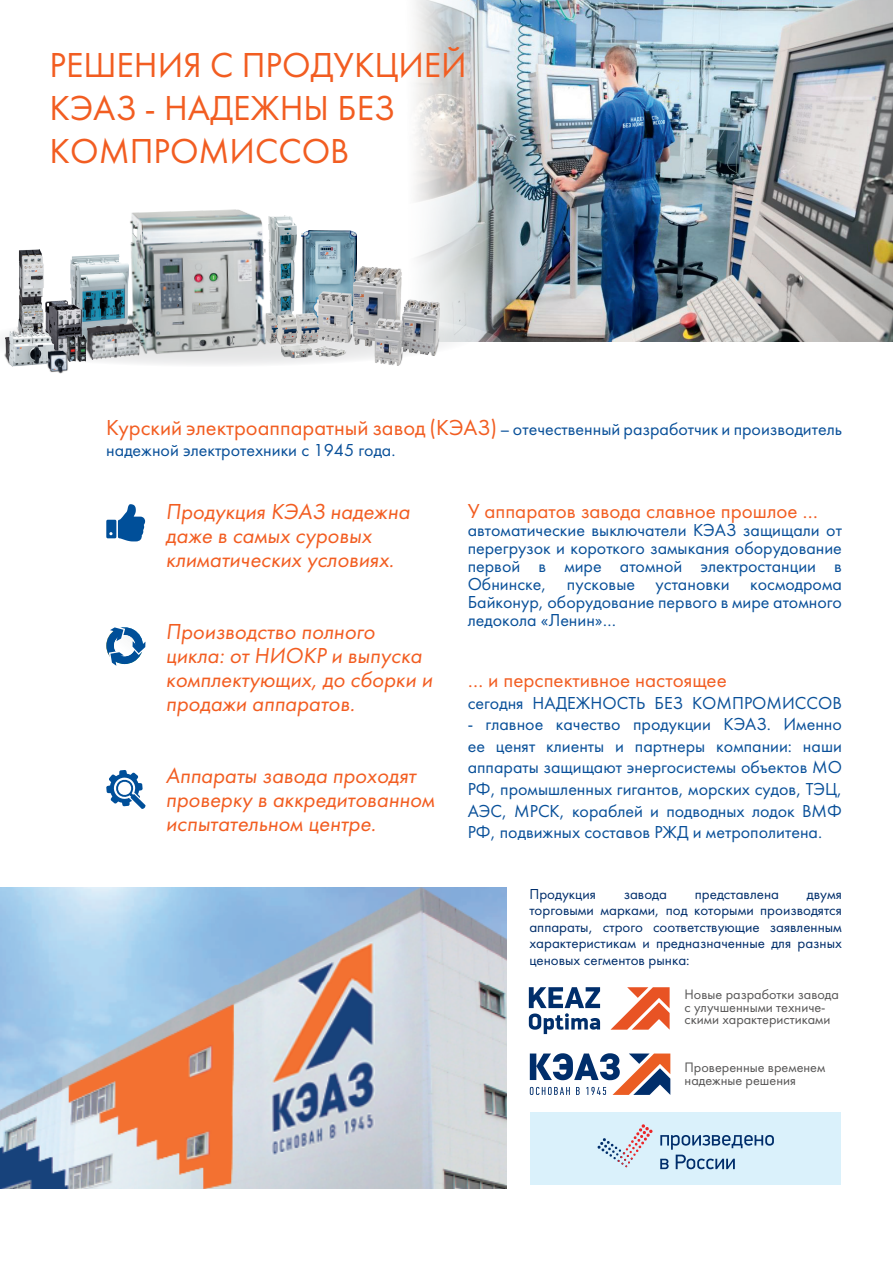
<style>
.page{position:relative;width:893px;height:1263px;background:#fff}
.page>*{position:absolute;margin:0;border:0;box-sizing:border-box;transform-origin:0 0}
.Буклет_Решения{font:36px/43.2px "Futura Book C";color:#f25d21}
.Буклет_Решения-2{font:italic 22.5px/24px "Futura Book C";color:#f25d21}
.Буклет_Решения-3{font:21px "Futura Book C";color:#f25d21}
.Буклет_Решения-4{font:18px/21.6px "Futura Book C";color:#095099;text-align:justify}
.t1{font:15px/16.5px "Futura Book C";color:#002e6b;text-align:justify}
.t2{font:14.25px/12.9px "Futura Book C";color:#575656}
.s1{font-size:22.5px;color:#f25d21}
</style>
<div class="page">
<img style="left:415px;top:0;width:478px;height:341px">
<img style="left:57px;top:203px;width:391px;height:106px">
<svg style="left:1px;top:309px;width:501px;height:58px"></svg>
<img style="left:269px;top:216px;width:27px;height:97px">
<img style="left:302px;top:231px;width:54px;height:82px">
<img style="left:123px;top:209px;width:146px;height:145px">
<img style="left:71px;top:254px;width:57px;height:89px">
<img style="left:52px;top:301px;width:30px;height:39px">
<img style="left:281px;top:345px;width:31px;height:13px">
<img style="left:319px;top:266px;width:120px;height:99px">
<img style="left:5px;top:249px;width:47px;height:116px">
<img style="left:10px;top:330px;width:43px;height:36px">
<img style="left:42px;top:340px;width:31px;height:34px">
<img style="left:67px;top:335px;width:18px;height:26px">
<img style="left:87px;top:323px;width:53px;height:37px">
<img style="left:298px;top:313px;width:22px;height:32px">
<img style="left:265px;top:313px;width:33px;height:32px">
<img style="left:315px;top:347px;width:30px;height:10px">
<div style="left:530px;top:1112px;width:310px;height:73px;background:#daf1fb"></div>
<svg style="left:530px;top:1053px;width:140px;height:42px"></svg>
<svg style="left:610px;top:987px;width:60px;height:43px"></svg>
<svg style="left:529px;top:987px;width:71px;height:47px"></svg>
<svg style="left:660px;top:1135px;width:114px;height:34px"></svg>
<svg style="left:597px;top:1124px;width:56px;height:43px"></svg>
<img style="left:0;top:887px;width:507px;height:301px">
<svg style="left:106px;top:504px;width:39px;height:37px"></svg>
<svg style="left:106px;top:627px;width:39px;height:39px"></svg>
<svg style="left:106px;top:770px;width:40px;height:39px"></svg>
<p class="Буклет_Решения" style="left:50px;top:44px;width:419px">РЕШЕНИЯ С ПРОДУКЦИЕЙ<br>КЭАЗ - НАДЕЖНЫ БЕЗ</p>
<p class="Буклет_Решения" style="left:50px;top:130px;width:301px">КОМПРОМИССОВ</p>
<p class="Буклет_Решения-4" style="left:106px;top:418px;width:737px"><span class="s1">Курский электроаппаратный завод (КЭАЗ)</span> – отечественный разработчик и производитель надежной электротехники с 1945 года.</p>
<p class="Буклет_Решения-2" style="left:166px;top:500px;width:246px">Продукция КЭАЗ надежна даже в самых суровых</p>
<p class="Буклет_Решения-2" style="left:166px;top:548px;width:230px">климатических условиях.</p>
<p class="Буклет_Решения-2" style="left:166px;top:620px;width:211px">Производство полного</p>
<p class="Буклет_Решения-2" style="left:166px;top:644px;width:268px">цикла: от НИОКР и выпуска комплектующих, до сборки и продажи аппаратов.</p>
<p class="Буклет_Решения-2" style="left:166px;top:764px;width:270px">Аппараты завода проходят проверку в аккредитованном испытательном центре.</p>
<p class="Буклет_Решения-3" style="left:468px;top:499px;width:352px">У аппаратов завода славное прошлое …</p>
<p class="Буклет_Решения-4" style="left:468px;top:521px;width:376px;line-height:18px">автоматические выключатели КЭАЗ защищали от перегрузок и короткого замыкания оборудование первой в мире атомной электростанции в Обнинске, пусковые установки космодрома Байконур, оборудование первого в мире атомного ледокола «Ленин»…</p>
<p class="Буклет_Решения-3" style="left:468px;top:668px;width:261px">… и перспективное настоящее</p>
<p class="Буклет_Решения-4" style="left:468px;top:692px;width:376px">сегодня НАДЕЖНОСТЬ БЕЗ КОМПРОМИССОВ</p>
<p class="Буклет_Решения-4" style="left:468px;top:714px;width:376px">- главное качество продукции КЭАЗ. Именно ее ценят клиенты и партнеры компании: наши аппараты защищают энергосистемы объектов МО РФ, промышленных гигантов, морских судов, ТЭЦ, АЭС, МРСК, кораблей и подводных лодок ВМФ РФ, подвижных составов РЖД и метрополитена.</p>
<p class="t1" style="left:529px;top:886px;width:68px">Продукция</p>
<p class="t1" style="left:624px;top:886px;width:45px">завода</p>
<p class="t1" style="left:695px;top:886px;width:86px">представлена</p>
<p class="t1" style="left:529px;top:886px;width:314px;text-indent:277px">двумя торговыми марками, под которыми производятся аппараты, строго соответствующие заявленным характеристикам и предназначенные для разных ценовых сегментов рынка:</p>
<p class="t2" style="left:684px;top:988px;width:156px">Новые разработки завода с улучшенными техниче&shy;скими характеристиками</p>
<p class="t2" style="left:684px;top:1061px;width:142px">Проверенные временем надежные решения</p>
</div>
